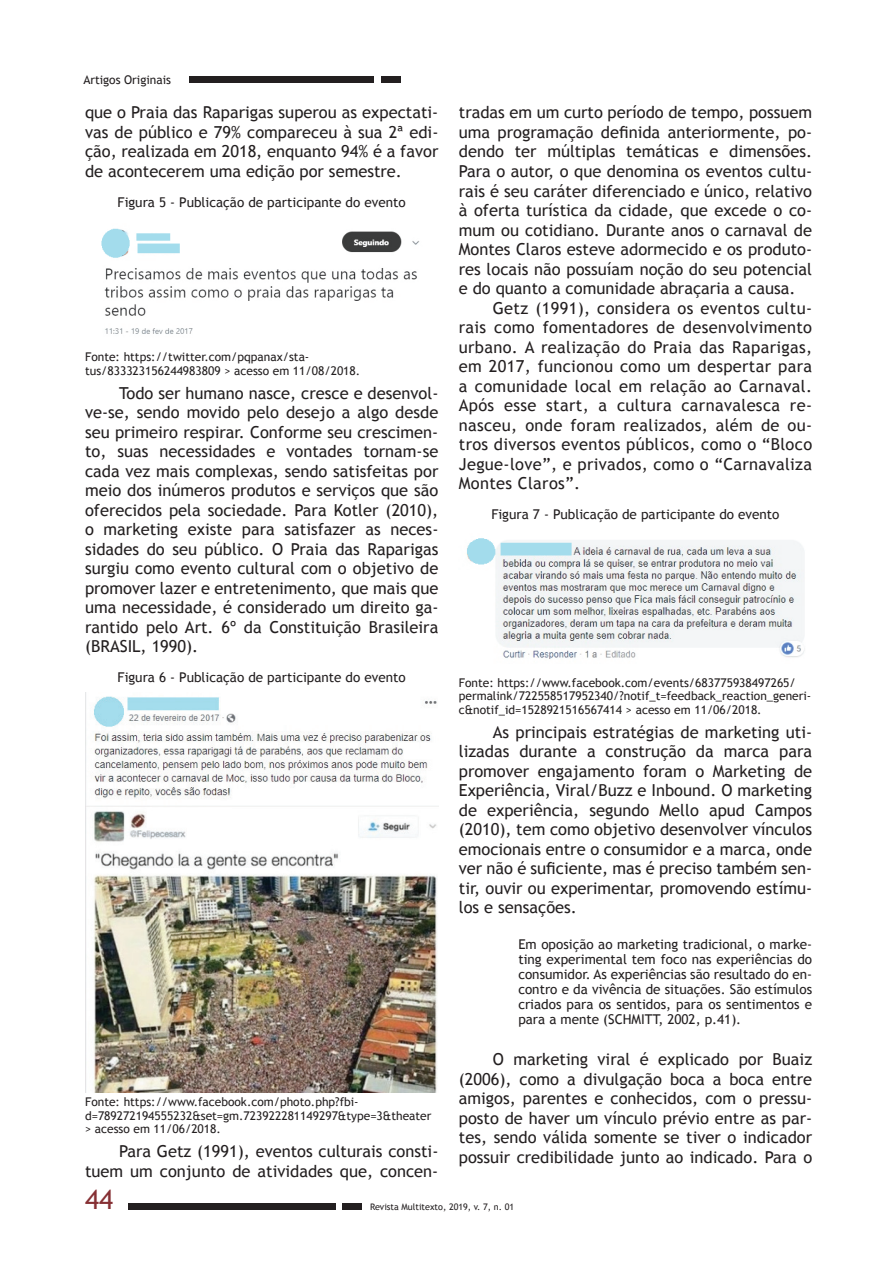
<style>
.page{position:relative;width:893px;height:1263px;background:#fff}
.page>*{position:absolute;margin:0;border:0;box-sizing:border-box;transform-origin:0 0}
.t1{font:27px "Trebuchet MS";color:#863034}
.t2{font:16.5px/19.5px "Trebuchet MS";color:#231f20;text-align:justify}
.t3{font:13.5px/15px "Trebuchet MS";color:#231f20;text-align:justify}
.t4{font:12px/13.5px "Trebuchet MS";color:#231f20}
.t5{font:9px "Trebuchet MS";color:#231f20}
</style>
<div class="page">
<div style="left:189px;top:76px;width:185px;height:7px;background:#231f20"></div>
<div style="left:381px;top:77px;width:19px;height:6px;background:#231f20"></div>
<div style="left:343px;top:1203px;width:19px;height:6px;background:#231f20"></div>
<div style="left:128px;top:1203px;width:207px;height:6px;background:#231f20"></div>
<img style="left:101px;top:228px;width:318px;height:106px">
<img style="left:85px;top:692px;width:353px;height:400px">
<img style="left:467px;top:538px;width:338px;height:121px">
<p class="t4" style="left:83px;top:73px;width:89px">Artigos Originais</p>
<p class="t2" style="left:85px;top:103px;width:355px">que o Praia das Raparigas superou as expectati&shy;vas de público e 79% compareceu à sua 2ª edi&shy;ção, realizada em 2018, enquanto 94% é a favor de acontecerem uma edição por semestre.</p>
<p class="t3" style="left:118px;top:195px;width:290px">Figura 5 - Publicação de participante do evento</p>
<p class="t4" style="left:85px;top:350px;width:277px">Fonte: https://twitter.com/pqpanax/sta&shy;tus/833323156244983809 &gt; acesso em 11/08/2018.</p>
<p class="t2" style="left:85px;top:383px;width:355px;text-indent:34px">Todo ser humano nasce, cresce e desenvol&shy;ve-se, sendo movido pelo desejo a algo desde seu primeiro respirar. Conforme seu crescimen&shy;to, suas necessidades e vontades tornam-se cada vez mais complexas, sendo satisfeitas por meio dos inúmeros produtos e serviços que são oferecidos pela sociedade. Para Kotler (2010), o marketing existe para satisfazer as neces&shy;sidades do seu público. O Praia das Raparigas surgiu como evento cultural com o objetivo de promover lazer e entretenimento, que mais que uma necessidade, é considerado um direito ga&shy;rantido pelo Art. 6º da Constituição Brasileira (BRASIL, 1990).</p>
<p class="t3" style="left:118px;top:670px;width:290px">Figura 6 - Publicação de participante do evento</p>
<p class="t4" style="left:85px;top:1095px;width:348px">Fonte: https://www.facebook.com/photo.php?fbi&shy;d=789272194555232&amp;set=gm.723922281149297&amp;type=3&amp;theater &gt; acesso em 11/06/2018.</p>
<p class="t2" style="left:85px;top:1142px;width:355px;text-align:right">Para Getz (1991), eventos culturais consti&shy;tuem um conjunto de atividades que, concen-</p>
<p class="t2" style="left:459px;top:103px;width:355px">tradas em um curto período de tempo, possuem uma programação definida anteriormente, po&shy;dendo ter múltiplas temáticas e dimensões.<br>Para o autor, o que denomina os eventos cultu&shy;rais é seu caráter diferenciado e único, relativo à oferta turística da cidade, que excede o co&shy;mum ou cotidiano. Durante anos o carnaval de Montes Claros esteve adormecido e os produto&shy;res locais não possuíam noção do seu potencial e do quanto a comunidade abraçaria a causa.</p>
<p class="t2" style="left:459px;top:298px;width:355px;text-indent:34px">Getz (1991), considera os eventos cultu&shy;rais como fomentadores de desenvolvimento urbano. A realização do Praia das Raparigas, em 2017, funcionou como um despertar para a comunidade local em relação ao Carnaval.<br>Após esse start, a cultura carnavalesca re&shy;nasceu, onde foram realizados, além de ou&shy;tros diversos eventos públicos, como o “Bloco Jegue-love”, e privados, como o “Carnavaliza Montes Claros”.</p>
<p class="t3" style="left:491px;top:507px;width:290px">Figura 7 - Publicação de participante do evento</p>
<p class="t4" style="left:459px;top:676px;width:354px">Fonte: https://www.facebook.com/events/683775938497265/ permalink/722558517952340/?notif_t=feedback_reaction_generi&shy;c&amp;notif_id=1528921516567414 &gt; acesso em 11/06/2018.</p>
<p class="t2" style="left:459px;top:722px;width:355px;text-indent:34px">As principais estratégias de marketing uti&shy;lizadas durante a construção da marca para promover engajamento foram o Marketing de Experiência, Viral/Buzz e Inbound. O marketing de experiência, segundo Mello apud Campos (2010), tem como objetivo desenvolver vínculos emocionais entre o consumidor e a marca, onde ver não é suficiente, mas é preciso também sen&shy;tir, ouvir ou experimentar, promovendo estímu&shy;los e sensações.</p>
<p class="t3" style="left:518px;top:937px;width:295px">Em oposição ao marketing tradicional, o marke&shy;ting experimental tem foco nas experiências do consumidor. As experiências são resultado do en&shy;contro e da vivência de situações. São estímulos criados para os sentidos, para os sentimentos e para a mente (SCHMITT, 2002, p.41).</p>
<p class="t2" style="left:459px;top:1050px;width:355px;text-indent:34px">O marketing viral é explicado por Buaiz (2006), como a divulgação boca a boca entre amigos, parentes e conhecidos, com o pressu&shy;posto de haver um vínculo prévio entre as par&shy;tes, sendo válida somente se tiver o indicador possuir credibilidade junto ao indicado. Para o</p>
<h1 class="t1" style="left:85px;top:1183px;width:30px">44</h1>
<p class="t5" style="left:370px;top:1201px;width:146px">Revista Multitexto, 2019, v. 7, n. 01</p>
</div>
